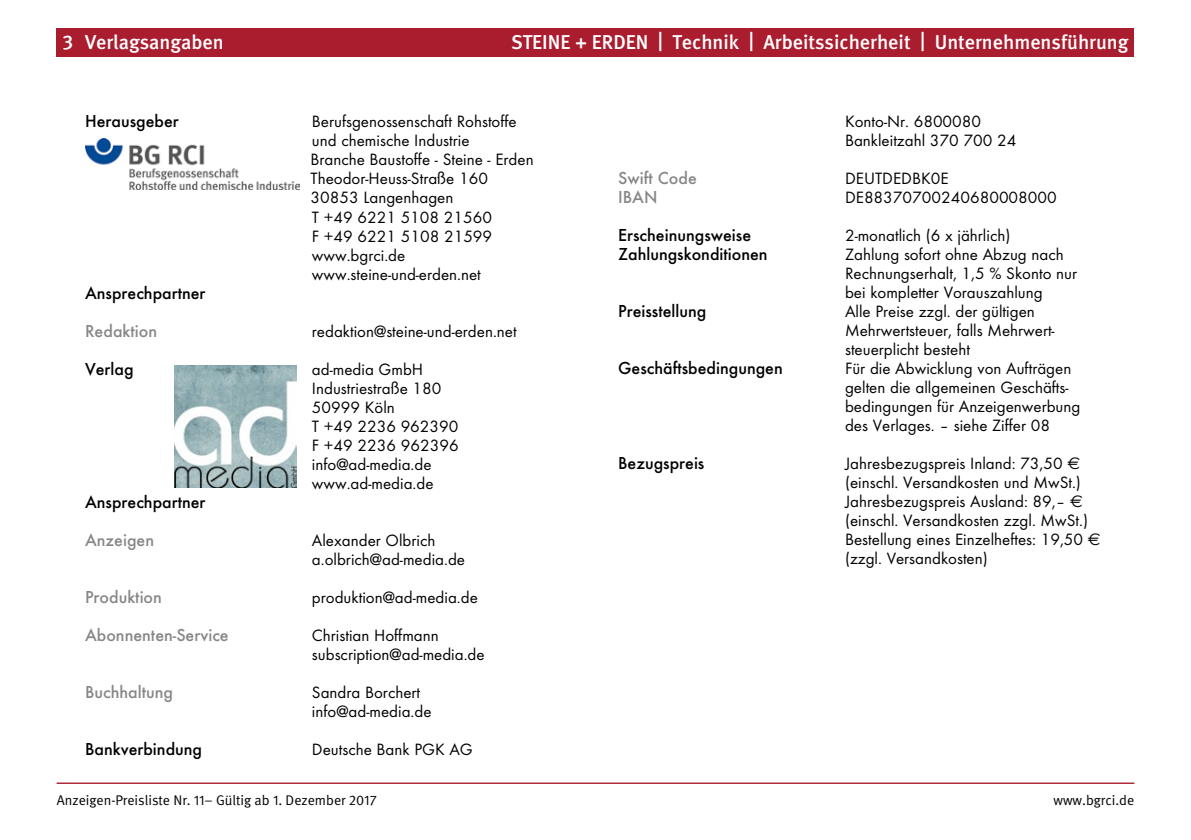
<style>
.page{position:relative;width:1191px;height:840px;background:#fff}
.page>*{position:absolute;margin:0;border:0;box-sizing:border-box;transform-origin:0 0}
.t1{font:500 20px "DGUV Meta";color:#fff}
.t2{font:500 18px "Futura T";color:#000}
.t3{font:500 18px "Futura T";color:#878787}
.t4{font:17px/19px "Futura T";color:#000}
.t5{font:14px "DGUV Meta";color:#000}
.s1{font-family:"Euro Sans"}
</style>
<div class="page">
<div style="left:57px;top:28px;width:1077px;height:29px;background:#a91d2f"></div>
<hr style="left:57px;top:782px;width:1077px;height:1px;background:#a91d2f">
<img style="left:174px;top:365px;width:122px;height:122px">
<img style="left:86px;top:138px;width:213px;height:51px">
<p class="t1" style="left:62px;top:31px;width:163px">3 Verlagsangaben</p>
<p class="t1" style="left:511px;top:31px;width:619px">STEINE + ERDEN | Technik | Arbeitssicherheit | Unternehmensführung</p>
<p class="t2" style="left:85px;top:111px;width:95px">Herausgeber</p>
<p class="t4" style="left:310px;top:112px;width:225px">Berufsgenossenschaft Rohstoffe und chemische Industrie<br>Branche Baustoffe - Steine - Erden<br>Theodor-Heuss-Straße 160<br>30853 Langenhagen<br>T +49 6221 5108 21560<br>F +49 6221 5108 21599 www.bgrci.de www.steine-und-erden.net</p>
<p class="t2" style="left:85px;top:282px;width:122px">Ansprechpartner</p>
<p class="t3" style="left:85px;top:320px;width:73px">Redaktion</p>
<p class="t4" style="left:312px;top:321px;width:206px">redaktion@steine-und-erden.net</p>
<p class="t2" style="left:85px;top:358px;width:50px">Verlag</p>
<p class="t4" style="left:312px;top:359px;width:148px">ad-media GmbH<br>Industriestraße 180<br>50999 Köln<br>T +49 2236 962390<br>F +49 2236 962396 info@ad-media.de www.ad-media.de</p>
<p class="t2" style="left:85px;top:491px;width:122px">Ansprechpartner</p>
<p class="t3" style="left:85px;top:529px;width:70px">Anzeigen</p>
<p class="t4" style="left:312px;top:530px;width:155px">Alexander Olbrich a.olbrich@ad-media.de</p>
<p class="t3" style="left:85px;top:586px;width:78px">Produktion</p>
<p class="t4" style="left:312px;top:587px;width:167px">produktion@ad-media.de</p>
<p class="t3" style="left:85px;top:624px;width:145px">Abonnenten-Service</p>
<p class="t4" style="left:312px;top:625px;width:174px">Christian Hoffmann subscription@ad-media.de</p>
<p class="t3" style="left:85px;top:681px;width:89px">Buchhaltung</p>
<p class="t4" style="left:312px;top:682px;width:121px">Sandra Borchert info@ad-media.de</p>
<p class="t2" style="left:85px;top:738px;width:119px">Bankverbindung</p>
<p class="t4" style="left:312px;top:739px;width:162px">Deutsche Bank PGK AG</p>
<p class="t4" style="left:845px;top:111px;width:173px">Konto-Nr. 6800080<br>Bankleitzahl 370 700 24</p>
<p class="t3" style="left:618px;top:167px;width:80px">Swift Code</p>
<p class="t4" style="left:845px;top:168px;width:105px">DEUTDEDBK0E</p>
<p class="t3" style="left:618px;top:186px;width:41px">IBAN</p>
<p class="t4" style="left:845px;top:187px;width:213px">DE88370700240680008000</p>
<p class="t2" style="left:618px;top:224px;width:134px">Erscheinungsweise</p>
<p class="t4" style="left:845px;top:225px;width:167px">2-monatlich (6 x jährlich)</p>
<p class="t2" style="left:618px;top:243px;width:151px">Zahlungskonditionen</p>
<p class="t4" style="left:845px;top:244px;width:234px">Zahlung sofort ohne Abzug nach<br>Rechnungserhalt, 1,5 % Skonto nur bei kompletter Vorauszahlung</p>
<p class="t2" style="left:618px;top:300px;width:90px">Preisstellung</p>
<p class="t4" style="left:845px;top:301px;width:211px">Alle Preise zzgl. der gültigen<br>Mehrwertsteuer, falls Mehrwert&shy;steuerplicht besteht</p>
<p class="t2" style="left:618px;top:357px;width:166px">Geschäftsbedingungen</p>
<p class="t4" style="left:845px;top:358px;width:237px">Für die Abwicklung von Aufträgen gelten die allgemeinen Geschäfts&shy;bedingungen für Anzeigenwerbung des Verlages. – siehe Ziffer 08</p>
<p class="t2" style="left:618px;top:452px;width:88px">Bezugspreis</p>
<p class="t4" style="left:845px;top:453px;width:257px">Jahresbezugspreis Inland: 73,50 <span class="s1">! </span>(einschl. Versandkosten und MwSt.)<br>Jahresbezugspreis Ausland: 89,– <span class="s1">! </span>(einschl. Versandkosten zzgl. MwSt.)<br>Bestellung eines Einzelheftes: 19,50 <span class="s1">! </span>(zzgl. Versandkosten)</p>
<p class="t5" style="left:57px;top:791px;width:321px">Anzeigen-Preisliste Nr. 11– Gültig ab 1. Dezember 2017</p>
<p class="t5" style="left:1053px;top:791px;width:82px">www.bgrci.de</p>
</div>
